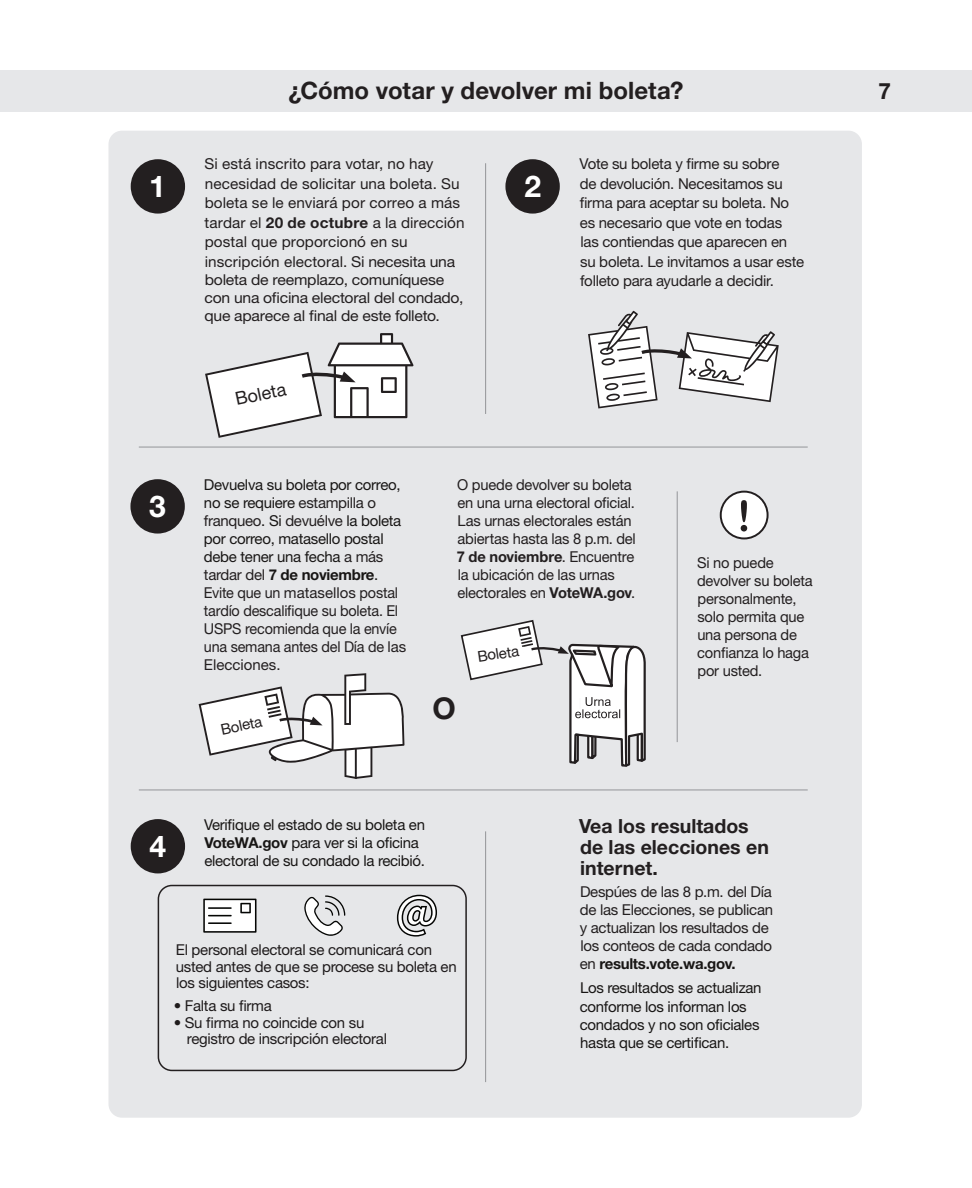
<style>
.page{position:relative;width:972px;height:1188px;background:#fff}
.page>*{position:absolute;margin:0;border:0;box-sizing:border-box;transform-origin:0 0}
.t1{font:700 30px "Helvetica Neue LT Std";color:#fff}
.t2{font:700 30px "Helvetica Neue LT Std";color:#231f20}
.t3{font:700 24px "Helvetica Neue LT Std";color:#231f20}
.t4{font:700 22.5px "Helvetica Neue LT Std";color:#231f20}
.t5{font:700 19.5px/21px "Helvetica Neue LT Std";color:#231f20}
.t6{font:18px "Helvetica Neue LT Std";color:#231f20}
.t7{font:16.2px "Helvetica Neue LT Std";color:#231f20}
.t8{font:15px/18px "Helvetica Neue LT Std";letter-spacing:-.015em;color:#231f20}
.t9{font:15px/19.5px "Helvetica Neue LT Std";letter-spacing:.005em;color:#231f20}
.t10{font:15px/18.1px "Helvetica Neue LT Std";letter-spacing:-.02em;color:#181615}
.t11{font:15px/16.5px "Helvetica Neue LT Std";letter-spacing:-.02em;color:#1f1b1c}
.t12{font:15px/18px "Helvetica Neue LT Std";letter-spacing:-.015em;color:#231f20;scale:1.05 1}
.s1{font-weight:700}
.s2{color:#181615}
.s3{font-weight:700;color:#181615}
</style>
<div class="page">
<div style="left:43px;top:70px;width:929px;height:42px;background:#e6e7e9"></div>
<div style="left:0;top:70px;width:43px;height:42px;background:#e6e7e9"></div>
<div style="left:108px;top:131px;width:754px;height:987px;background:#e6e7e9;border-radius:14px"></div>
<svg style="left:588px;top:311px;width:191px;height:97px"></svg>
<div style="left:131px;top:819px;width:54px;height:54px;background:#231f20;border-radius:50%"></div>
<div style="left:130px;top:479px;width:55px;height:55px;background:#231f20;border-radius:50%"></div>
<div style="left:505px;top:159px;width:55px;height:55px;background:#231f20;border-radius:50%"></div>
<div style="left:131px;top:159px;width:54px;height:55px;background:#231f20;border-radius:50%"></div>
<hr style="left:677px;top:491px;width:1px;height:251px;background:#939598">
<hr style="left:485px;top:831px;width:1px;height:251px;background:#939598">
<hr style="left:485px;top:163px;width:1px;height:251px;background:#939598">
<hr style="left:139px;top:447px;width:669px;height:1px;background:#939598">
<hr style="left:139px;top:790px;width:669px;height:1px;background:#939598">
<div style="left:158px;top:885px;width:309px;height:186px;border:2px solid #231f20;border-radius:14px"></div>
<svg style="left:397px;top:895px;width:40px;height:42px"></svg>
<svg style="left:304px;top:895px;width:41px;height:41px"></svg>
<svg style="left:203px;top:899px;width:53px;height:34px;background:#c8c8c8"></svg>
<svg style="left:199px;top:673px;width:206px;height:106px"></svg>
<div style="left:213px;top:739px;width:21px;height:8px;background:#fff"></div>
<div style="left:217px;top:717px;width:53px;height:22px;background:#fff;border-radius:50%"></div>
<div style="left:216px;top:716px;width:55px;height:23px;border:2px solid #fff;border-radius:50%"></div>
<div style="left:217px;top:724px;width:27px;height:22px;background:#fff;border-radius:50%"></div>
<div style="left:216px;top:724px;width:28px;height:23px;border:2px solid #fff;border-radius:50%"></div>
<div style="left:224px;top:719px;width:56px;height:20px;background:#fff;border-radius:50%"></div>
<div style="left:223px;top:718px;width:58px;height:21px;border:2px solid #fff;border-radius:50%"></div>
<div style="left:232px;top:719px;width:27px;height:22px;background:#fff;border-radius:50%"></div>
<div style="left:232px;top:718px;width:28px;height:24px;border:2px solid #fff;border-radius:50%"></div>
<svg style="left:205px;top:333px;width:209px;height:105px"></svg>
<svg style="left:461px;top:620px;width:185px;height:147px"></svg>
<svg style="left:720px;top:491px;width:49px;height:48px"></svg>
<h2 class="t3" style="left:288px;top:76px;width:397px">¿Cómo votar y devolver mi boleta?</h2>
<h3 class="t4" style="left:878px;top:77px;width:14px">7</h3>
<p class="t9" style="left:204px;top:154px;width:262px">Si está inscrito para votar, no hay necesidad de solicitar una boleta. Su boleta se le enviará por correo a más tardar el <span class="s1">20 de octubre</span> a la dirección postal que proporcionó en su inscripción electoral. Si necesita una</p>
<p class="t12" style="left:204px;top:270px;width:248px">boleta de reemplazo, comuníquese con una oficina electoral del condado, que aparece al final de este folleto.</p>
<h1 class="t1" style="left:149px;top:168px;width:18px">1</h1>
<h1 class="t1" style="left:525px;top:168px;width:18px">2</h1>
<p class="t6" style="left:233px;top:389px;width:53px;rotate:-12deg">Boleta</p>
<p class="t8" style="left:580px;top:154px;width:226px;line-height:19.5px">Vote su boleta y firme su sobre<br>de devolución. Necesitamos su firma para aceptar su boleta. No es necesario que vote en todas<br>las contiendas que aparecen en su boleta. Le invitamos a usar este folleto para ayudarle a decidir.</p>
<h1 class="t1" style="left:149px;top:488px;width:18px">3</h1>
<p class="t8" style="left:204px;top:476px;width:204px"><span class="s2">Devuelva su boleta por correo, no se requiere</span> estampilla o franqueo<span class="s2">. Si</span> devuélve <span class="s2">la boleta por correo, matasello postal debe tener una fecha</span> a más tardar del <span class="s3">7 de noviembre</span><span class="s2">.<br></span>Evite que un matasellos postal tardío descalifique su boleta. El<br>USPS recomienda que la envíe una semana antes del Día de las<br>Elecciones.</p>
<p class="t8" style="left:219px;top:721px;width:43px;rotate:-12deg">Boleta</p>
<p class="t8" style="left:457px;top:475px;width:181px">O puede devolver su boleta en una urna electoral oficial.<br>Las urnas electorales están abiertas hasta las 8 p.m. del<br><span class="s1">7 de noviembre</span>. Encuentre la ubicación de las urnas electorales en <span class="s1">VoteWA.gov</span>.</p>
<h1 class="t2" style="left:432px;top:690px;width:25px">O</h1>
<p class="t8" style="left:476px;top:647px;width:43px;rotate:-8deg">Boleta</p>
<p class="t7" style="left:482px;top:655px;width:43px;rotate:-12deg">Ballot</p>
<p class="t8" style="left:697px;top:554px;width:117px">Si no puede devolver su boleta personalmente, solo permita que una persona de confianza lo haga por usted.</p>
<h1 class="t1" style="left:150px;top:828px;width:18px">4</h1>
<p class="t10" style="left:204px;top:816px;width:222px">Verifique el estado de su boleta en<br><span class="s1">VoteWA.gov</span> para ver si la oficina electoral de su condado la recibió.</p>
<p class="t11" style="left:176px;top:941px;width:282px">El personal electoral se comunicará con usted antes de que se procese su boleta en los siguientes casos:</p>
<p class="t11" style="left:174px;top:997px;width:100px">• Falta su firma</p>
<p class="t11" style="left:187px;top:1014px;width:202px;text-indent:-13px">• Su firma no coincide con su registro de inscripción electoral</p>
<h3 class="t5" style="left:579px;top:815px;width:191px">Vea los resultados de las elecciones en internet.</h3>
<p class="t8" style="left:580px;top:882px;width:195px">Despúes de las 8 p.m. del Día de las Elecciones, se publican y actualizan los resultados de los conteos de cada condado en <span class="s3">results.vote.wa.gov.</span></p>
<p class="t10" style="left:580px;top:979px;width:183px">Los resultados se actualizan conforme los informan los condados y no son oficiales hasta que se certifican.</p>
</div>
